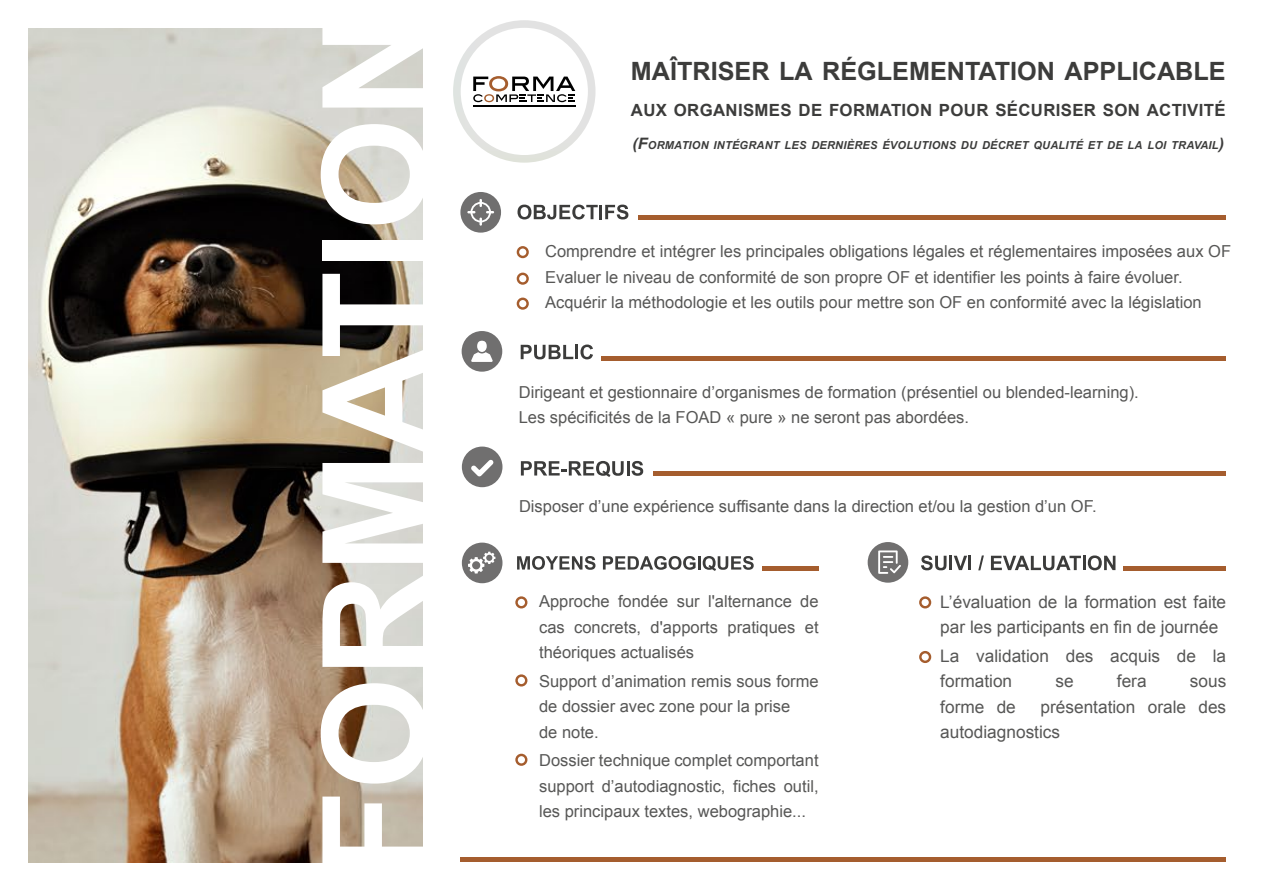
<style>
.page{position:relative;width:1263px;height:893px;background:#fff}
.page>*{position:absolute;margin:0;border:0;box-sizing:border-box;transform-origin:0 0}
.t1{font:700 25.2px "Arial";color:#3c3c3b}
.t2{font:17.25px/25.5px "Arial";color:#575756}
.t3{font:700 16.8px "Arial";letter-spacing:.02em;color:#3c3c3b}
.t4{font:16.5px/25.5px "Arial";color:#575756}
.t5{font:italic 700 10.95px "Arial";letter-spacing:.02em;color:#3c3c3b}
.s1{font-size:15.75px}
</style>
<div class="page">
<svg style="left:453px;top:20px;width:142px;height:143px"></svg>
<img style="left:28px;top:28px;width:395px;height:835px">
<svg style="left:322px;top:797px;width:101px;height:66px"></svg>
<svg style="left:321px;top:683px;width:102px;height:101px"></svg>
<svg style="left:322px;top:574px;width:101px;height:93px"></svg>
<svg style="left:322px;top:463px;width:101px;height:100px"></svg>
<svg style="left:322px;top:274px;width:101px;height:179px"></svg>
<div style="left:322px;top:240px;width:104px;height:21px;background:#fff"></div>
<svg style="left:321px;top:124px;width:102px;height:100px"></svg>
<svg style="left:322px;top:28px;width:101px;height:80px"></svg>
<div style="left:460px;top:192px;width:41px;height:41px;background:#706f6f;border-radius:50%"></div>
<svg style="left:467px;top:199px;width:27px;height:27px"></svg>
<svg style="left:517px;top:205px;width:81px;height:14px"></svg>
<hr style="left:599px;top:205px;width:3px;height:14px;background:#3c3c3b">
<svg style="left:605px;top:205px;width:23px;height:14px"></svg>
<hr style="left:638px;top:216px;width:588px;height:4px;background:#a55d2e">
<div style="left:517px;top:246px;width:12px;height:12px;border:2px solid #a55d2e;border-radius:50%"></div>
<div style="left:517px;top:273px;width:12px;height:12px;border:2px solid #a55d2e;border-radius:50%"></div>
<div style="left:517px;top:298px;width:12px;height:12px;border:2px solid #a55d2e;border-radius:50%"></div>
<hr style="left:601px;top:356px;width:625px;height:4px;background:#a55d2e">
<svg style="left:521px;top:345px;width:52px;height:14px"></svg>
<hr style="left:575px;top:345px;width:3px;height:14px;background:#3c3c3b">
<svg style="left:580px;top:345px;width:13px;height:14px"></svg>
<div style="left:462px;top:331px;width:40px;height:41px;background:#706f6f;border-radius:50%"></div>
<div style="left:477px;top:341px;width:10px;height:11px;background:#fff;border-radius:50%"></div>
<svg style="left:471px;top:352px;width:22px;height:10px"></svg>
<hr style="left:762px;top:566px;width:57px;height:4px;background:#a55d2e">
<div style="left:1124px;top:566px;width:102px;height:5px;background:#a55d2e"></div>
<svg style="left:517px;top:556px;width:78px;height:14px"></svg>
<svg style="left:603px;top:556px;width:92px;height:14px"></svg>
<hr style="left:698px;top:556px;width:3px;height:14px;background:#3c3c3b">
<svg style="left:703px;top:556px;width:51px;height:15px"></svg>
<svg style="left:921px;top:555px;width:25px;height:15px"></svg>
<hr style="left:949px;top:556px;width:3px;height:14px;background:#3c3c3b">
<svg style="left:954px;top:556px;width:13px;height:14px"></svg>
<hr style="left:968px;top:556px;width:3px;height:14px;background:#3c3c3b">
<svg style="left:978px;top:555px;width:6px;height:15px"></svg>
<svg style="left:991px;top:556px;width:90px;height:14px"></svg>
<hr style="left:1083px;top:556px;width:3px;height:14px;background:#3c3c3b">
<svg style="left:1088px;top:555px;width:27px;height:15px"></svg>
<div style="left:515px;top:596px;width:12px;height:12px;border:2px solid #a55d2e;border-radius:50%"></div>
<div style="left:515px;top:674px;width:12px;height:12px;border:2px solid #a55d2e;border-radius:50%"></div>
<div style="left:919px;top:596px;width:12px;height:12px;border:2px solid #a55d2e;border-radius:50%"></div>
<div style="left:919px;top:651px;width:12px;height:12px;border:2px solid #a55d2e;border-radius:50%"></div>
<div style="left:515px;top:754px;width:12px;height:12px;border:2px solid #a55d2e;border-radius:50%"></div>
<div style="left:462px;top:543px;width:40px;height:40px;background:#706f6f;border-radius:50%"></div>
<div style="left:868px;top:542px;width:40px;height:41px;background:#706f6f;border-radius:50%"></div>
<svg style="left:468px;top:552px;width:27px;height:21px"></svg>
<svg style="left:878px;top:550px;width:23px;height:24px"></svg>
<hr style="left:460px;top:857px;width:766px;height:4px;background:#a55d2e">
<div style="left:653px;top:471px;width:573px;height:5px;background:#a55d2e"></div>
<div style="left:462px;top:447px;width:40px;height:40px;background:#706f6f;border-radius:50%"></div>
<svg style="left:521px;top:461px;width:122px;height:16px"></svg>
<svg style="left:471px;top:460px;width:22px;height:17px"></svg>
<h1 class="t1" style="left:631px;top:54px;width:596px">MAÎTRISER LA RÉGLEMENTATION APPLICABLE</h1>
<p class="t3" style="left:631px;top:99px;width:596px">AUX ORGANISMES DE FORMATION POUR SÉCURISER SON ACTIVITÉ</p>
<p class="t5" style="left:632px;top:138px;width:593px"><span class="s1">(F</span>ORMATION INTÉGRANT LES DERNIÈRES ÉVOLUTIONS DU DÉCRET QUALITÉ ET DE LA LOI TRAVAIL<span class="s1">)</span></p>
<p class="t4" style="left:545px;top:239px;width:687px">Comprendre et intégrer les principales obligations légales et réglementaires imposées aux OF<br>Evaluer le niveau de conformité de son propre OF et identifier les points à faire évoluer.<br>Acquérir la méthodologie et les outils pour mettre son OF en conformité avec la législation</p>
<p class="t4" style="left:519px;top:379px;width:621px">Dirigeant et gestionnaire d’organismes de formation (présentiel ou blended-learning).<br>Les spécificités de la FOAD « pure » ne seront pas abordées.</p>
<p class="t4" style="left:519px;top:493px;width:579px">Disposer d’une expérience suffisante dans la direction et/ou la gestion d’un OF.</p>
<p class="t4" style="left:539px;top:589px;width:281px;text-align:justify">Approche fondée sur l'alternance de cas concrets, d'apports pratiques et théoriques actualisés</p>
<p class="t4" style="left:539px;top:668px;width:281px">Support d’animation remis sous forme de dossier avec zone pour la prise<br>de note.</p>
<p class="t4" style="left:539px;top:748px;width:281px;text-align:justify">Dossier technique complet comportant support d’autodiagnostic, fiches outil, les principaux textes, webographie...</p>
<p class="t2" style="left:940px;top:589px;width:287px">L’évaluation de la formation est faite par les participants en fin de journée</p>
<p class="t2" style="left:940px;top:643px;width:287px">La validation des acquis de la formation</p>
<p class="t2" style="left:1055px;top:669px;width:20px">se</p>
<p class="t2" style="left:1117px;top:669px;width:31px">fera</p>
<p class="t2" style="left:1190px;top:669px;width:38px">sous</p>
<p class="t2" style="left:940px;top:694px;width:77px">forme de</p>
<p class="t2" style="left:940px;top:694px;width:287px;text-indent:100px">présentation orale des autodiagnostics</p>
</div>
